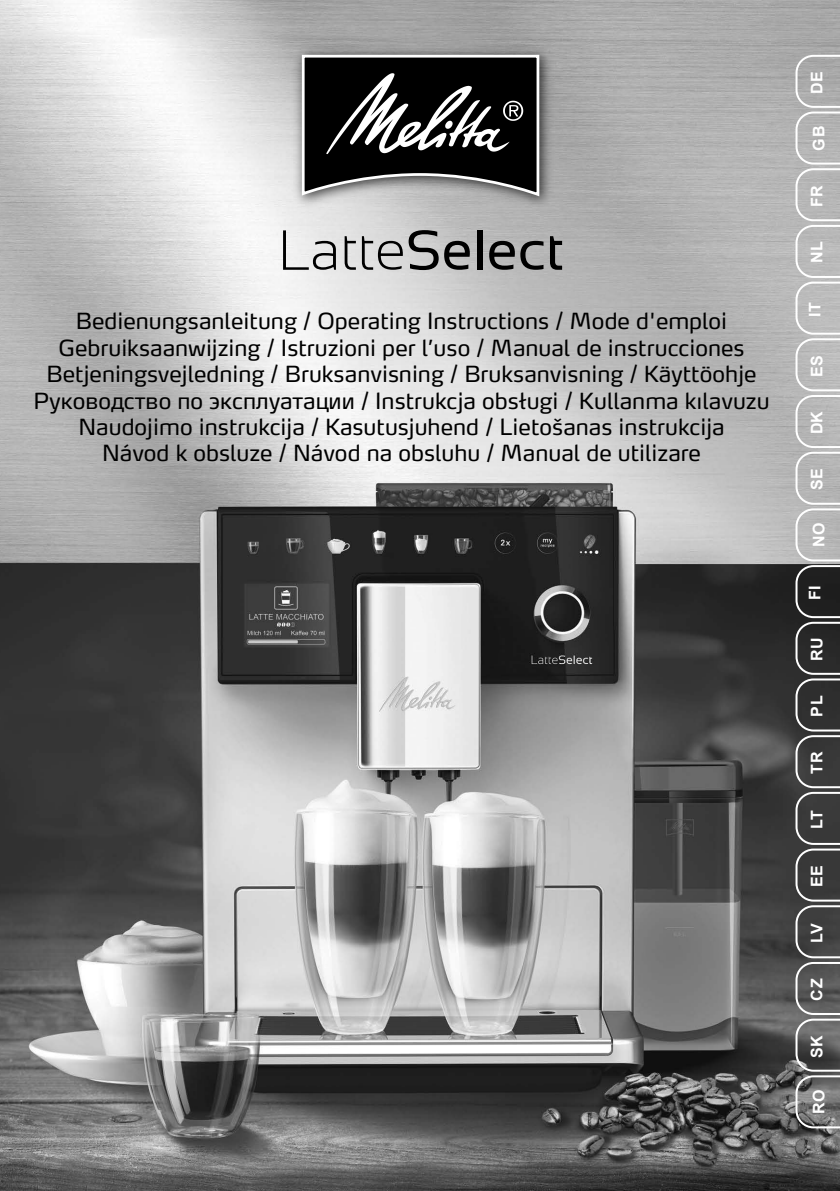
<style>
.page{position:relative;width:840px;height:1191px;background:#fff}
.page>*{position:absolute;margin:0;border:0;box-sizing:border-box;transform-origin:0 0}
.t1{font:22px/26.4px "Max Pro";color:#000;text-align:center}
.t2{font:22px/26.4px "Arial Unicode MS";color:#000;text-align:center}
.t3{font:700 16px "Arial";letter-spacing:.035em;color:#fff}
</style>
<div class="page">
<img style="left:0;top:0;width:839px;height:1191px">
<img style="left:289px;top:42px;width:268px;height:172px">
<svg style="left:300px;top:53px;width:240px;height:144px;background:#3c3c3c"></svg>
<svg style="left:283px;top:230px;width:53px;height:40px"></svg>
<svg style="left:344px;top:236px;width:11px;height:34px"></svg>
<svg style="left:362px;top:236px;width:40px;height:34px"></svg>
<svg style="left:408px;top:230px;width:30px;height:40px"></svg>
<svg style="left:444px;top:241px;width:25px;height:29px"></svg>
<div style="left:476px;top:230px;width:6px;height:40px;background:#000"></div>
<svg style="left:489px;top:241px;width:25px;height:29px"></svg>
<svg style="left:520px;top:241px;width:23px;height:29px"></svg>
<svg style="left:549px;top:236px;width:12px;height:34px"></svg>
<svg style="left:795px;top:55px;width:44px;height:1073px;background:#858585"></svg>
<p class="t1" style="left:33px;top:306px;width:737px">Bedienungsanleitung / Operating Instructions / Mode d'emploi Gebruiksaanwijzing / Istruzioni per l’uso / Manual de instrucciones Betjeningsvejledning / Bruksanvisning / Bruksanvisning / Käyttöohje Руководство по эксплуатации / Instrukcja obsługi / Kullanma kılavuzu Naudojimo instrukcija / Kasutusjuhend / Lietošanas instrukcija<br>Návod k obsluze / Návod na obsluhu / Manual de utilizare</p>
<p class="t2" style="left:120px;top:308px;width:514px">Bedienungsanleitung / Operating Instructions / Mode</p>
<p class="t2" style="left:685px;top:308px;width:36px">ploi</p>
<p class="t2" style="left:99px;top:334px;width:543px">Gebruiksaanwijzing / Istruzioni per l’uso / Manual de ins</p>
<p class="t2" style="left:717px;top:334px;width:25px">es</p>
<p class="t2" style="left:151px;top:360px;width:538px">Bet eni gsvejledning / Bruksanvisning / Bruksanvisning<br>Руководство по эксплуатации / In trukcja obsługi /<br>Naudojimo instrukcija</p>
<p class="t3" style="left:805px;top:94px;width:24px;rotate:-90deg">DE</p>
<p class="t3" style="left:807px;top:150px;width:26px;rotate:-90deg">GB</p>
<p class="t3" style="left:805px;top:207px;width:23px;rotate:-90deg">FR</p>
<p class="t3" style="left:805px;top:263px;width:23px;rotate:-90deg">NL</p>
<p class="t3" style="left:803px;top:317px;width:16px;rotate:-90deg">IT</p>
<p class="t3" style="left:805px;top:377px;width:23px;rotate:-90deg">ES</p>
<p class="t3" style="left:805px;top:434px;width:25px;rotate:-90deg">DK</p>
<p class="t3" style="left:805px;top:490px;width:23px;rotate:-90deg">SE</p>
<p class="t3" style="left:807px;top:547px;width:26px;rotate:-90deg">NO</p>
<p class="t3" style="left:803px;top:600px;width:16px;rotate:-90deg">FI</p>
<p class="t3" style="left:805px;top:661px;width:25px;rotate:-90deg">RU</p>
<p class="t3" style="left:805px;top:716px;width:23px;rotate:-90deg">PL</p>
<p class="t3" style="left:805px;top:774px;width:23px;rotate:-90deg">TR</p>
<p class="t3" style="left:805px;top:829px;width:20px;rotate:-90deg">LT</p>
<p class="t3" style="left:805px;top:887px;width:23px;rotate:-90deg">EE</p>
<p class="t3" style="left:805px;top:943px;width:21px;rotate:-90deg">LV</p>
<p class="t3" style="left:805px;top:1000px;width:23px;rotate:-90deg">CZ</p>
<p class="t3" style="left:805px;top:1057px;width:24px;rotate:-90deg">SK</p>
<p class="t3" style="left:807px;top:1114px;width:26px;rotate:-90deg">RO</p>
</div>
